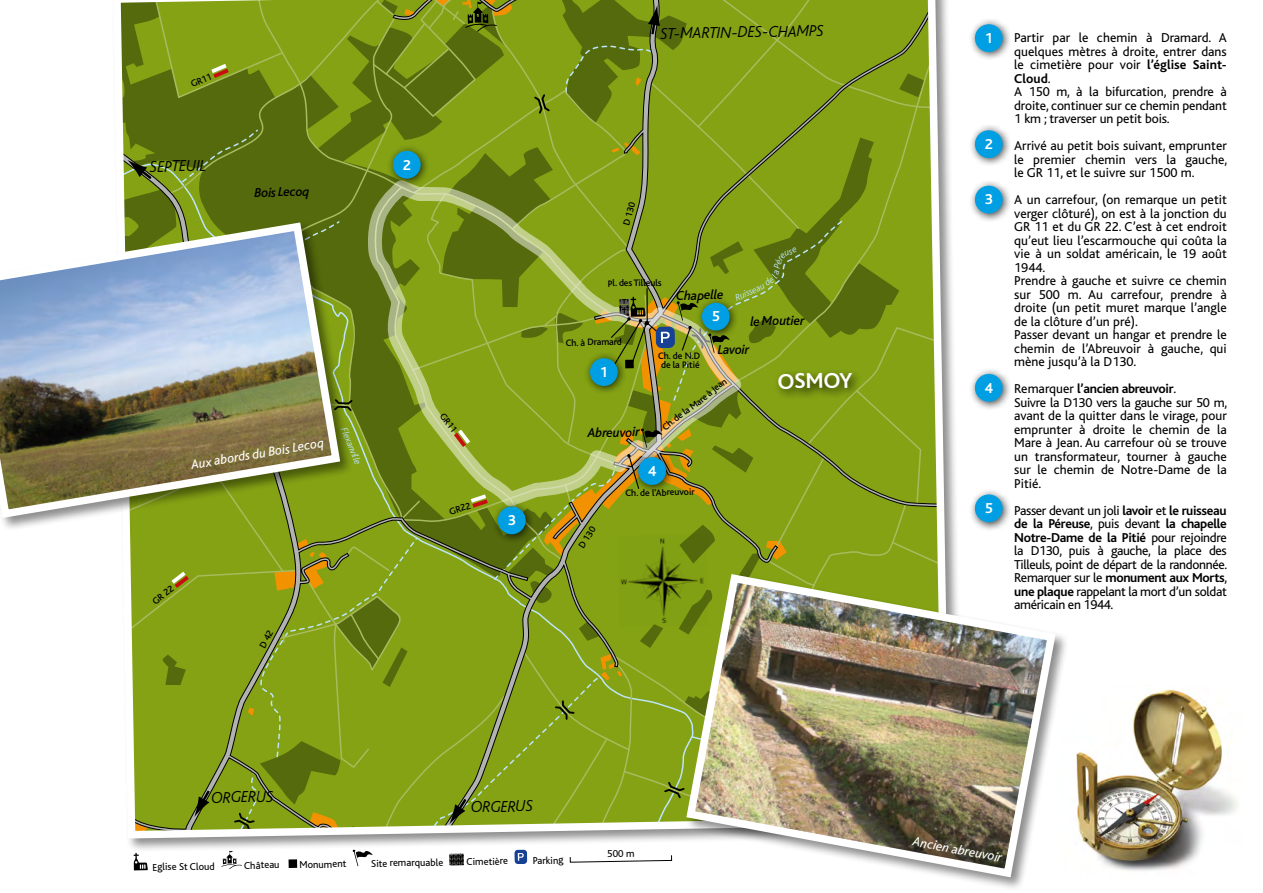
<style>
.page{position:relative;width:1263px;height:893px;background:#fff}
.page>*{position:absolute;margin:0;border:0;box-sizing:border-box;transform-origin:0 0}
.t1{font:700 22.5px "Bliss";color:#fff}
.t2{font:italic 300 16.5px "Bliss";color:#000}
.t3{font:700 15px "Bliss";color:#fff}
.t4{font:13.5px/13.5px "Bliss";color:#000}
.t5{font:italic 500 13.5px "Bliss";color:#000}
.t6{font:italic 13.5px "Bliss";color:#fff}
.t7{font:10.5px "Bliss";color:#000}
.t8{font:500 9.75px/9px "Bliss";color:#000}
.t9{font:italic 300 9.75px "Bliss";color:#bce4fa}
.s1{font-weight:700}
</style>
<div class="page">
<img style="left:1075px;top:689px;width:163px;height:182px">
<svg style="left:0;top:260px;width:117px;height:262px;background:#868e90"></svg>
<div style="left:968px;top:18px;width:45px;height:44px;background:#000;opacity:.75"></div>
<div style="left:975px;top:24px;width:28px;height:28px;background:#009fe3;border-radius:50%"></div>
<div style="left:968px;top:124px;width:45px;height:44px;background:#000;opacity:.75"></div>
<div style="left:975px;top:130px;width:28px;height:28px;background:#009fe3;border-radius:50%"></div>
<div style="left:968px;top:179px;width:45px;height:44px;background:#000;opacity:.75"></div>
<div style="left:975px;top:186px;width:28px;height:27px;background:#009fe3;border-radius:50%"></div>
<div style="left:968px;top:367px;width:45px;height:45px;background:#000;opacity:.75"></div>
<div style="left:975px;top:374px;width:28px;height:28px;background:#009fe3;border-radius:50%"></div>
<div style="left:968px;top:488px;width:45px;height:44px;background:#000;opacity:.75"></div>
<div style="left:975px;top:494px;width:28px;height:28px;background:#009fe3;border-radius:50%"></div>
<img style="left:682px;top:570px;width:378px;height:312px">
<svg style="left:133px;top:853px;width:15px;height:18px"></svg>
<svg style="left:221px;top:850px;width:21px;height:19px"></svg>
<svg style="left:352px;top:849px;width:21px;height:17px"></svg>
<div style="left:514px;top:849px;width:13px;height:15px;background:#164194;border-radius:4px"></div>
<svg style="left:518px;top:853px;width:6px;height:8px"></svg>
<svg style="left:569px;top:855px;width:103px;height:8px"></svg>
<svg style="left:449px;top:854px;width:15px;height:11px"></svg>
<div style="left:289px;top:859px;width:8px;height:9px;background:#000"></div>
<img style="left:117px;top:0;width:829px;height:835px">
<p class="t8" style="left:190px;top:81px;width:23px;rotate:-23deg">GR11</p>
<p class="t2" style="left:660px;top:25px;width:165px;rotate:-1deg">ST-MARTIN-DES-CHAMPS</p>
<p class="t2" style="left:150px;top:158px;width:58px;rotate:-1deg">SEPTEUIL</p>
<p class="t5" style="left:254px;top:185px;width:57px;rotate:-1deg">Bois Lecoq</p>
<p class="t3" style="left:403px;top:157px;width:10px">2</p>
<p class="t8" style="left:622px;top:224px;width:25px;rotate:-74deg">D 130</p>
<p class="t6" style="left:190px;top:457px;width:136px;rotate:-9deg">Aux abords du Bois Lecoq</p>
<p class="t8" style="left:151px;top:599px;width:26px;rotate:-37deg">GR 22</p>
<p class="t8" style="left:608px;top:279px;width:56px;rotate:-1deg">Pl. des Tilleuls</p>
<p class="t5" style="left:676px;top:289px;width:49px;rotate:-1deg">Chapelle</p>
<p class="t3" style="left:712px;top:309px;width:10px">5</p>
<p class="t5" style="left:750px;top:314px;width:56px;rotate:-1deg">le Moutier</p>
<p class="t8" style="left:566px;top:338px;width:58px;rotate:-1deg">Ch. à Dram ard</p>
<p class="t3" style="left:600px;top:364px;width:10px">1</p>
<p class="t8" style="left:658px;top:352px;width:43px;rotate:-1deg">Ch. de N.D de la Pitié</p>
<p class="t8" style="left:445px;top:411px;width:23px;rotate:53deg">GR11</p>
<p class="t9" style="left:348px;top:426px;width:40px;rotate:67deg">Flexanville</p>
<p class="t5" style="left:588px;top:426px;width:54px;rotate:-1deg">Abreuvoir</p>
<p class="t3" style="left:648px;top:463px;width:10px">4</p>
<p class="t8" style="left:448px;top:508px;width:23px;rotate:-18deg">GR22</p>
<p class="t3" style="left:508px;top:512px;width:10px">3</p>
<p class="t8" style="left:577px;top:545px;width:25px;rotate:-57deg">D 130</p>
<p class="t8" style="left:625px;top:489px;width:71px;rotate:-1deg">Ch. de l'Abreuvoir</p>
<p class="t5" style="left:717px;top:343px;width:33px;rotate:-1deg">Lavoir</p>
<h1 class="t1" style="left:777px;top:370px;width:77px;rotate:-1deg">OSMOY</h1>
<p class="t3" style="left:985px;top:30px;width:10px">1</p>
<p class="t3" style="left:985px;top:136px;width:10px">2</p>
<p class="t3" style="left:985px;top:192px;width:10px">3</p>
<p class="t3" style="left:985px;top:380px;width:10px">4</p>
<p class="t3" style="left:985px;top:500px;width:10px">5</p>
<p class="t4" style="left:1014px;top:31px;width:214px">Partir par le chemin à Dramard. A quelques mètres à droite, entrer dans le cimetière pour voir <span class="s1">l’église Saint-<br>Cloud</span>.<br>A 150 m, à la bifurcation, prendre à droite, continuer sur ce chemin pendant<br>1 km ; traverser un petit bois.</p>
<p class="t4" style="left:1014px;top:139px;width:215px;text-align:justify">Arrivé au petit bois suivant, emprunter le premier chemin vers la gauche, le GR 11, et le suivre sur 1500 m.</p>
<p class="t4" style="left:1014px;top:193px;width:214px">A un carrefour, (on remarque un petit verger clôturé), on est à la jonction du<br>GR 11 et du GR 22. C’est à cet endroit qu’eut lieu l’escarmouche qui coûta la vie à un soldat américain, le 19 août<br>1944.<br>Prendre à gauche et suivre ce chemin sur 500 m. Au carrefour, prendre à droite (un petit muret marque l’angle de la clôture d’un pré).<br>Passer devant un hangar et prendre le chemin de l’Abreuvoir à gauche, qui mène jusqu’à la D130.</p>
<p class="t4" style="left:1014px;top:382px;width:215px">Remarquer <span class="s1">l’ancien abreuvoir</span>.<br>Suivre la D130 vers la gauche sur 50 m, avant de la quitter dans le virage, pour emprunter à droite le chemin de la<br>Mare à Jean. Au carrefour où se trouve un transformateur, tourner à gauche sur le chemin de Notre-Dame de la<br>Pitié.</p>
<p class="t4" style="left:1014px;top:504px;width:215px;text-align:justify">Passer devant un joli <span class="s1">lavoir</span> et <span class="s1">le ruisseau de la Péreuse</span>, puis devant <span class="s1">la chapelle Notre-Dame de la Pitié</span> pour rejoindre la D130, puis à gauche, la place des Tilleuls, point de départ de la randonnée.<br>Remarquer sur le <span class="s1">monument aux Morts</span>, <span class="s1">une plaque</span> rappelant la mort d’un soldat américain en 1944.</p>
<p class="t2" style="left:211px;top:789px;width:64px;rotate:-1deg">ORGERUS</p>
<p class="t2" style="left:471px;top:798px;width:64px;rotate:-1deg">ORGERUS</p>
<p class="t7" style="left:152px;top:862px;width:64px;rotate:-1deg">Eglise St Cloud</p>
<p class="t7" style="left:244px;top:860px;width:37px;rotate:-1deg">Château</p>
<p class="t7" style="left:371px;top:858px;width:74px;rotate:-1deg">Site remarquable</p>
<p class="t7" style="left:532px;top:855px;width:32px;rotate:-1deg">Parking</p>
<p class="t7" style="left:299px;top:859px;width:49px;rotate:-1deg">Monument</p>
<p class="t7" style="left:466px;top:856px;width:43px;rotate:-1deg">Cimetière</p>
<p class="t7" style="left:607px;top:848px;width:29px;rotate:-1deg">500 m</p>
<p class="t6" style="left:914px;top:835px;width:92px;rotate:10deg">Ancien abreuvoir</p>
</div>
